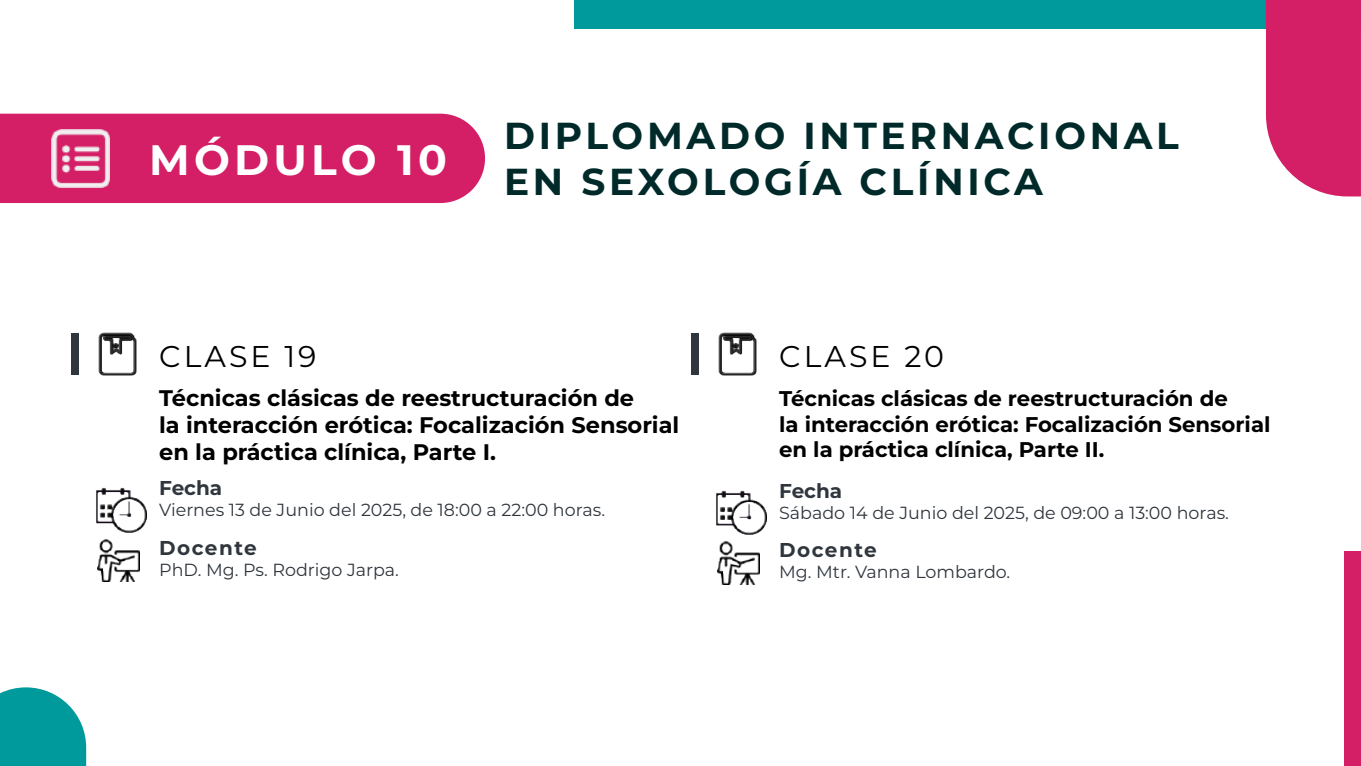
<style>
.page{position:relative;width:1361px;height:766px;background:#fff}
.page>*{position:absolute;margin:0;border:0;box-sizing:border-box;transform-origin:0 0}
.t1{font:700 42.5px "Montserrat";letter-spacing:.1em;color:#fff}
.t2{font:700 37.5px/45px "Montserrat";letter-spacing:.1em;color:#002a29}
.t3{font:30px "Montserrat";letter-spacing:.1em;color:#000}
.t4{font:700 22.5px/27px "Montserrat";color:#000}
.t5{font:700 21.25px/25.5px "Montserrat";color:#000}
.t6{font:700 20px "Montserrat";letter-spacing:.065em;color:#30363d}
.t7{font:17.5px "Montserrat";color:#30363d}
</style>
<div class="page">
<div style="left:575px;top:0;width:786px;height:28px;background:#009a9c"></div>
<div style="left:0;top:114px;width:485px;height:89px;background:#d41f66"></div>
<svg style="left:1266px;top:0;width:95px;height:196px;background:#d72f71"></svg>
<svg style="left:0;top:687px;width:86px;height:78px;background:#20a6a8"></svg>
<div style="left:1344px;top:551px;width:17px;height:214px;background:#d41f66"></div>
<div style="left:72px;top:333px;width:7px;height:41px;background:#30363d"></div>
<img style="left:51px;top:129px;width:58px;height:58px">
<img style="left:98px;top:332px;width:39px;height:44px">
<img style="left:96px;top:487px;width:50px;height:45px">
<img style="left:97px;top:539px;width:43px;height:42px">
<div style="left:692px;top:333px;width:7px;height:41px;background:#30363d"></div>
<img style="left:718px;top:332px;width:39px;height:44px">
<img style="left:716px;top:490px;width:50px;height:44px">
<img style="left:717px;top:541px;width:43px;height:43px">
<h1 class="t1" style="left:149px;top:129px;width:299px">MÓDULO 10</h1>
<h2 class="t2" style="left:504px;top:112px;width:676px">DIPLOMADO INTERNACIONAL<br>EN SEXOLOGÍA CLÍNICA</h2>
<h3 class="t3" style="left:159px;top:336px;width:159px">CLASE 19</h3>
<p class="t4" style="left:159px;top:383px;width:522px">Técnicas clásicas de reestructuración de<br>la interacción erótica: Focalización Sensorial en la práctica clínica, Parte I.</p>
<p class="t6" style="left:159px;top:473px;width:65px">Fecha</p>
<p class="t7" style="left:159px;top:497px;width:447px">Viernes 13 de Junio del 2025, de 18:00 a 22:00 horas.</p>
<p class="t6" style="left:159px;top:533px;width:99px">Docente</p>
<p class="t7" style="left:159px;top:557px;width:241px">PhD. Mg. Ps. Rodrigo Jarpa.</p>
<h3 class="t3" style="left:779px;top:336px;width:166px">CLASE 20</h3>
<p class="t5" style="left:779px;top:384px;width:493px">Técnicas clásicas de reestructuración de<br>la interacción erótica: Focalización Sensorial en la práctica clínica, Parte II.</p>
<p class="t6" style="left:779px;top:476px;width:65px">Fecha</p>
<p class="t7" style="left:779px;top:500px;width:451px">Sábado 14 de Junio del 2025, de 09:00 a 13:00 horas.</p>
<p class="t6" style="left:779px;top:535px;width:99px">Docente</p>
<p class="t7" style="left:779px;top:559px;width:233px">Mg. Mtr. Vanna Lombardo.</p>
</div>
